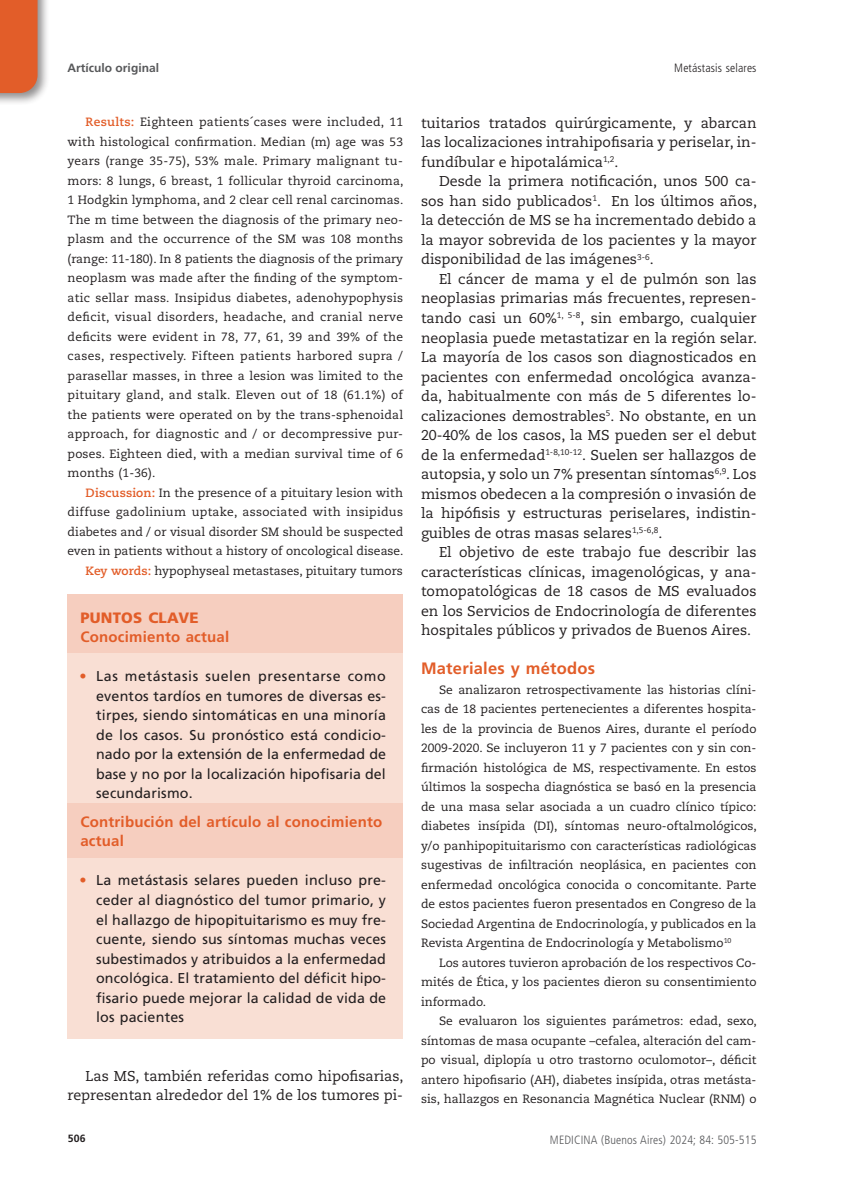
<style>
.page{position:relative;width:851px;height:1191px;background:#fff}
.page>*{position:absolute;margin:0;border:0;box-sizing:border-box;transform-origin:0 0}
.subtit-texto{font:700 16.5px "Frutiger LT Std";letter-spacing:.015em;color:#e25d29}
.subtit-Puntos_clave{font:700 15px/19.5px "Frutiger LT Std";letter-spacing:.015em;color:#e25d29}
.subtit-Puntos_clave-2{font:900 15px "Frutiger LT Std";letter-spacing:.015em;color:#e25d29}
.texto1{font:14.25px/19.5px "Caecilia LT Std";color:#231f20;text-align:justify}
.texto-Pto_clave{font:14.25px/19.5px "Frutiger LT Std";letter-spacing:.01em;color:#231f20;text-align:justify}
.abstract{font:12px/19.5px "Caecilia LT Std";color:#231f20;text-align:justify}
.texto2{font:12px/19.5px "Caecilia LT Std";color:#231f20;text-align:justify}
.t1{font:300 condensed 12px "Frutiger LT Std";letter-spacing:.01em;color:#57585a}
.t2{font:300 condensed 12px "Frutiger LT Std";letter-spacing:.01em;color:#231f20}
.t3{font:700 12px "Frutiger LT Std";color:#57585a}
.t4{font:700 10.5px "Frutiger LT Std";color:#231f20}
.s1{font-weight:700;color:#e25d29}
.s2{color:#e25d29}
</style>
<div class="page">
<div style="left:0;top:0;width:50px;height:105px;background:#231f20;opacity:.5"></div>
<div style="left:0;top:0;width:38px;height:93px;background:#e25d29"></div>
<div style="left:68px;top:594px;width:335px;height:32px;background:#f6cebf"></div>
<div style="left:68px;top:618px;width:335px;height:32px;background:#f6cebf"></div>
<div style="left:68px;top:638px;width:335px;height:32px;background:#f6cebf"></div>
<div style="left:68px;top:653px;width:335px;height:161px;background:#f9dfd4"></div>
<div style="left:68px;top:803px;width:335px;height:51px;background:#f6cebf"></div>
<div style="left:68px;top:842px;width:335px;height:32px;background:#f6cebf"></div>
<div style="left:68px;top:857px;width:335px;height:181px;background:#f9dfd4"></div>
<p class="t3" style="left:68px;top:61px;width:93px">Artículo original</p>
<p class="t2" style="left:674px;top:61px;width:84px">Metástasis selares</p>
<p class="abstract" style="left:68px;top:112px;width:337px;text-indent:18px"><span class="s1">Results:</span> Eighteen patients´cases were included, 11 with histological confirmation. Median (m) age was 53 years (range 35-75), 53% male. Primary malignant tu&shy;mors: 8 lungs, 6 breast, 1 follicular thyroid carcinoma, 1 Hodgkin lymphoma, and 2 clear cell renal carcinomas.<br>The m time between the diagnosis of the primary neo&shy;plasm and the occurrence of the SM was 108 months (range: 11-180). In 8 patients the diagnosis of the primary neoplasm was made after the finding of the symptom&shy;atic sellar mass. Insipidus diabetes, adenohypophysis deficit, visual disorders, headache, and cranial nerve deficits were evident in 78, 77, 61, 39 and 39% of the cases, respectively. Fifteen patients harbored supra / parasellar masses, in three a lesion was limited to the pituitary gland, and stalk. Eleven out of 18 (61.1%) of the patients were operated on by the trans-sphenoidal approach, for diagnostic and / or decompressive pur&shy;poses. Eighteen died, with a median survival time of 6 months (1-36).</p>
<p class="abstract" style="left:68px;top:483px;width:337px;text-indent:18px"><span class="s1">Discussion:</span> In the presence of a pituitary lesion with diffuse gadolinium uptake, associated with insipidus diabetes and / or visual disorder SM should be suspected even in patients without a history of oncological disease.</p>
<p class="abstract" style="left:86px;top:561px;width:319px"><span class="s1">Key words:</span> hypophyseal metastases, pituitary tumors</p>
<p class="subtit-Puntos_clave-2" style="left:80px;top:608px;width:120px">PUNTOS CLAVE</p>
<p class="subtit-Puntos_clave" style="left:80px;top:627px;width:150px">Conocimiento actual</p>
<p class="texto-Pto_clave" style="left:96px;top:667px;width:291px;text-indent:-17px"><span class="s2">•</span> Las metástasis suelen presentarse como eventos tardíos en tumores de diversas es&shy;tirpes, siendo sintomáticas en una minoría de los casos. Su pronóstico está condicio&shy;nado por la extensión de la enfermedad de base y no por la localización hipofisaria del secundarismo.</p>
<p class="subtit-Puntos_clave" style="left:80px;top:812px;width:303px">Contribución del artículo al conocimiento actual</p>
<p class="texto-Pto_clave" style="left:96px;top:871px;width:291px;text-indent:-17px"><span class="s2">•</span> La metástasis selares pueden incluso pre&shy;ceder al diagnóstico del tumor primario, y el hallazgo de hipopituitarismo es muy fre&shy;cuente, siendo sus síntomas muchas veces subestimados y atribuidos a la enfermedad oncológica. El tratamiento del déficit hipo&shy;fisario puede mejorar la calidad de vida de los pacientes</p>
<p class="texto1" style="left:68px;top:1066px;width:337px;text-align:right">Las MS, también referidas como hipofisarias, representan alrededor del 1% de los tumores pi-</p>
<p class="texto1" style="left:421px;top:113px;width:337px">tuitarios tratados quirúrgicamente, y abarcan las localizaciones intrahipofisaria y periselar, in&shy;fundíbular e hipotalámica<sup>1,2</sup>.</p>
<p class="texto1" style="left:421px;top:172px;width:337px;text-indent:18px">Desde la primera notificación, unos 500 ca&shy;sos han sido publicados<sup>1</sup>. En los últimos años, la detección de MS se ha incrementado debido a la mayor sobrevida de los pacientes y la mayor disponibilidad de las imágenes<sup>3-6</sup>.</p>
<p class="texto1" style="left:421px;top:269px;width:337px;text-indent:18px">El cáncer de mama y el de pulmón son las neoplasias primarias más frecuentes, represen&shy;tando casi un 60%<sup>1,</sup> <sup>5-8</sup>, sin embargo, cualquier neoplasia puede metastatizar en la región selar.<br>La mayoría de los casos son diagnosticados en pacientes con enfermedad oncológica avanza&shy;da, habitualmente con más de 5 diferentes lo&shy;calizaciones demostrables<sup>5</sup>. No obstante, en un 20-40% de los casos, la MS pueden ser el debut de la enfermedad<sup>1-8,10-12</sup>. Suelen ser hallazgos de autopsia, y solo un 7% presentan síntomas<sup>6,9</sup>. Los mismos obedecen a la compresión o invasión de la hipófisis y estructuras periselares, indistin&shy;guibles de otras masas selares<sup>1,5-6,8</sup>.</p>
<p class="texto1" style="left:421px;top:542px;width:337px;text-indent:18px">El objetivo de este trabajo fue describir las características clínicas, imagenológicas, y ana&shy;tomopatológicas de 18 casos de MS evaluados en los Servicios de Endocrinología de diferentes hospitales públicos y privados de Buenos Aires.</p>
<p class="subtit-texto" style="left:421px;top:658px;width:176px">Materiales y métodos</p>
<p class="texto2" style="left:421px;top:680px;width:337px;text-indent:18px">Se analizaron retrospectivamente las historias clíni&shy;cas de 18 pacientes pertenecientes a diferentes hospita&shy;les de la provincia de Buenos Aires, durante el período 2009-2020. Se incluyeron 11 y 7 pacientes con y sin con&shy;firmación histológica de MS, respectivamente. En estos últimos la sospecha diagnóstica se basó en la presencia de una masa selar asociada a un cuadro clínico típico: diabetes insípida (DI), síntomas neuro-oftalmológicos, y/o panhipopituitarismo con características radiológicas sugestivas de infiltración neoplásica, en pacientes con enfermedad oncológica conocida o concomitante. Parte de estos pacientes fueron presentados en Congreso de la Sociedad Argentina de Endocrinología, y publicados en la Revista Argentina de Endocrinología y Metabolismo<sup>10</sup></p>
<p class="texto2" style="left:421px;top:953px;width:337px;text-indent:18px">Los autores tuvieron aprobación de los respectivos Co&shy;mités de Ética, y los pacientes dieron su consentimiento informado.</p>
<p class="texto2" style="left:421px;top:1011px;width:337px;text-indent:18px">Se evaluaron los siguientes parámetros: edad, sexo, síntomas de masa ocupante –cefalea, alteración del cam&shy;po visual, diplopía u otro trastorno oculomotor–, déficit antero hipofisario (AH), diabetes insípida, otras metásta&shy;sis, hallazgos en Resonancia Magnética Nuclear (RNM) o</p>
<p class="t4" style="left:68px;top:1132px;width:19px">506</p>
<p class="t1" style="left:550px;top:1132px;width:208px">MEDICINA (Buenos Aires) 2024; 84: 505-515</p>
</div>
